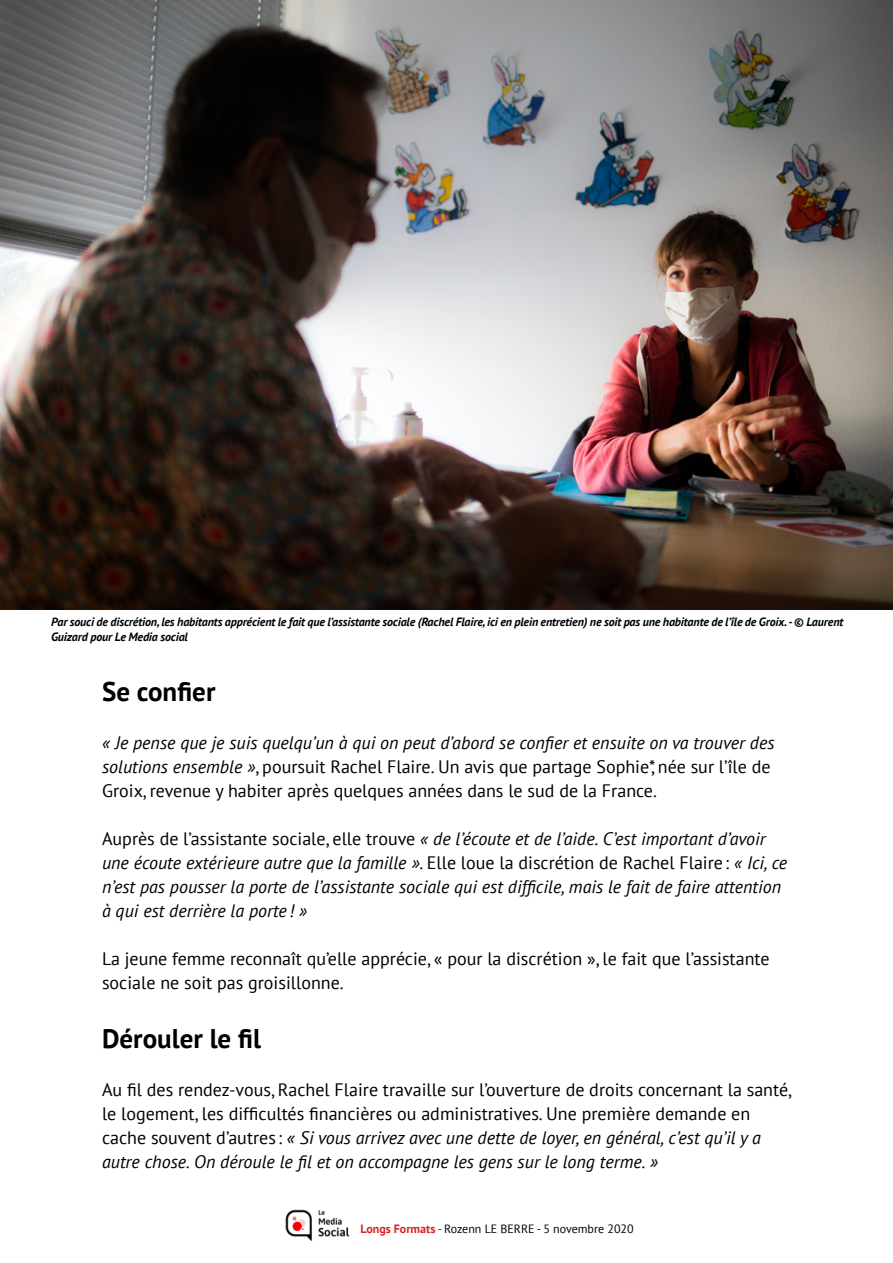
<style>
.page{position:relative;width:893px;height:1263px;background:#fff}
.page>*{position:absolute;margin:0;border:0;box-sizing:border-box;transform-origin:0 0}
.t1{font:700 27px "PT Sans";color:#000}
.t2{font:18px/24px "PT Sans";color:#000}
.t3{font:italic 18px/24px "PT Sans";color:#000}
.t4{font:italic 700 12px/15px "PT Sans";letter-spacing:-.01em;color:#000}
.t5{font:12px "PT Sans";color:#000}
.s1{font-style:italic}
.s2{font-style:normal}
.s3{font-weight:700;color:#d82326}
</style>
<div class="page">
<img style="left:285px;top:1209px;width:65px;height:33px">
<img style="left:0;top:0;width:893px;height:609px">
<p class="t4" style="left:51px;top:614px;width:794px">Par souci de discrétion, les habitants apprécient le fait que l’assistante sociale (Rachel Flaire, ici en plein entretien) ne soit pas une habitante de l’île de Groix. - © Laurent<br>Guizard pour Le Media social</p>
<h1 class="t1" style="left:102px;top:674px;width:115px">Se confier</h1>
<p class="t2" style="left:102px;top:730px;width:674px"><span class="s1">« Je pense que je suis quelqu’un à qui on peut d’abord se confier et ensuite on va trouver des solutions ensemble »</span>, poursuit Rachel Flaire. Un avis que partage Sophie*, née sur l’île de<br>Groix, revenue y habiter après quelques années dans le sud de la France.</p>
<p class="t3" style="left:102px;top:826px;width:687px"><span class="s2">Auprès de l’assistante sociale, elle trouve</span> « de l’écoute et de l’aide. C’est important d’avoir une écoute extérieure autre que la famille »<span class="s2">. Elle loue la discrétion de Rachel Flaire:</span> « Ici, ce n’est pas pousser la porte de l’assistante sociale qui est difficile, mais le fait de faire attention à qui est derrière la porte ! »</p>
<p class="t2" style="left:102px;top:946px;width:669px">La jeune femme reconnaît qu’elle apprécie, « pour la discrétion », le fait que l’assistante sociale ne soit pas groisillonne.</p>
<h1 class="t1" style="left:102px;top:1021px;width:161px">Dérouler le fil</h1>
<p class="t2" style="left:102px;top:1077px;width:691px">Au fil des rendez-vous, Rachel Flaire travaille sur l’ouverture de droits concernant la santé, le logement, les difficultés financières ou administratives. Une première demande en cache souvent d’autres : <span class="s1">« Si vous arrivez avec une dette de loyer, en général, c’est qu’il y a autre chose. On déroule le fil et on accompagne les gens sur le long terme. »</span></p>
<p class="t5" style="left:361px;top:1221px;width:275px"><span class="s3">Longs Formats</span> - Rozenn LE BERRE - 5 novembre 2020</p>
</div>
